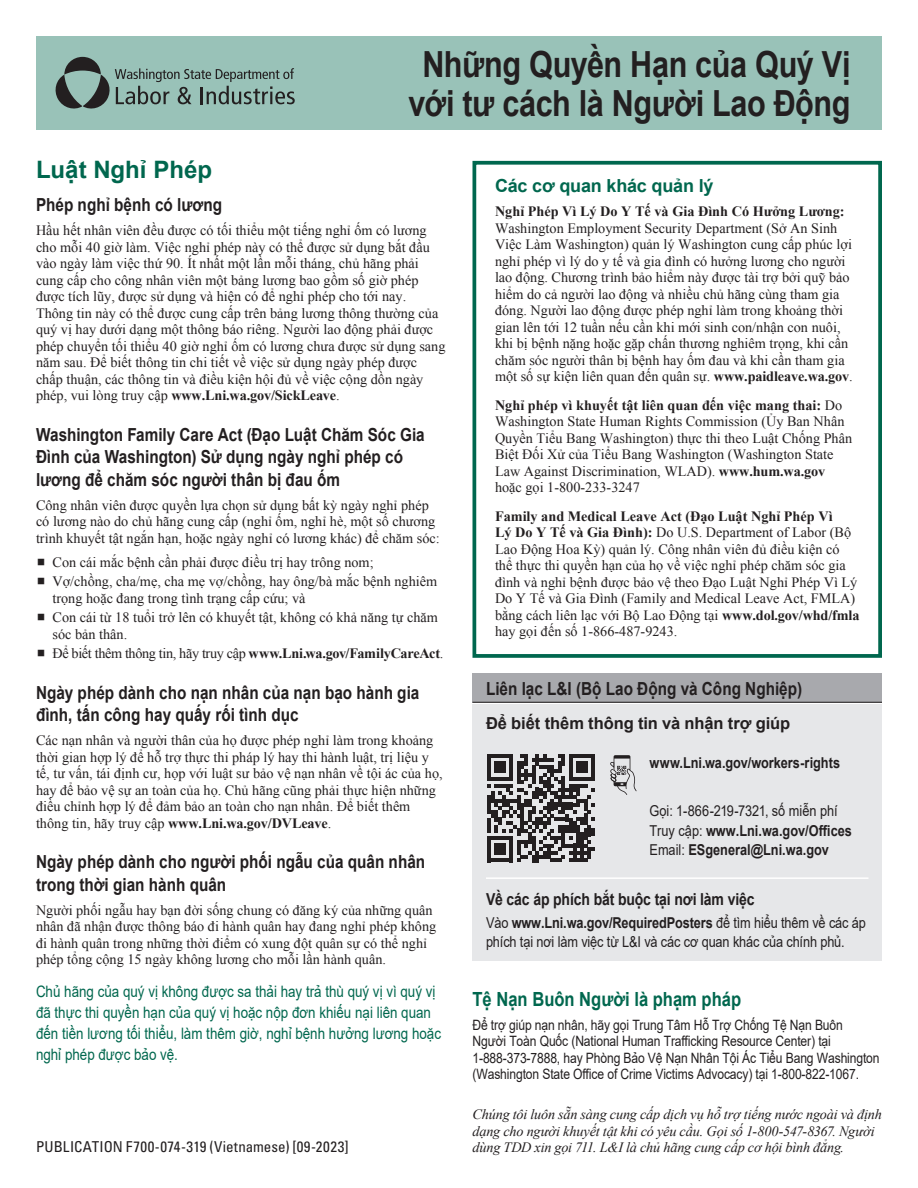
<style>
.page{position:relative;width:918px;height:1188px;background:#fff}
.page>*{position:absolute;margin:0;border:0;box-sizing:border-box;transform-origin:0 0}
.t1{font:700 36px/39px "Arial";letter-spacing:-.015em;color:#231f20;text-align:center;scale:.85 1}
.Section_Head__H2__-_10{font:700 24px "Arial";color:#00674e}
.Human_Trafficking_Subhead__H2__-_10{font:700 19.5px "Arial";color:#00674e;scale:.85 1}
.Subhead_Level_1__H3__-_10{font:700 18px/22.5px "Arial";color:#231f20;scale:.85 1}
.Box_Header__H2__-_Gray_-_10{font:700 18px "Arial";color:#231f20;scale:.85 1}
.Subhead_Level_1__H3__-_Green-stroke_Box_{font:700 18px "Arial";letter-spacing:-.01em;color:#00674e}
.Box_Subhead__H3__-_Gray_with_rule_-_10{font:700 16.5px "Arial";letter-spacing:-.01em;color:#231f20;scale:.85 1}
.Box_Subhead__H3__-_Gray_-_10{font:700 16.5px "Arial";letter-spacing:-.005em;color:#231f20}
.Emphasized_Paragraph_-_10{font:15.75px/21px "Arial";color:#00674e;scale:.85 1}
.Box_Body_-_10_-_Gray{font:15px/19.5px "Arial";letter-spacing:-.01em;color:#231f20;scale:.85 1}
.Box_Body_-_10_-_Gray-2{font:700 15px "Arial";color:#231f20;scale:.85 1}
.Publication_Number{font:condensed 15px "Univers LT Std";letter-spacing:.015em;color:#231f20}
.Body_-_10{font:14.25px/16.5px "Times New Roman";color:#231f20}
.Body_-_10_-_Green-stroke_box{font:14.25px/16.5px "Times New Roman";color:#231f20}
.Human_Trafficking_Body_-_10{font:14.25px/16.5px "Arial";letter-spacing:-.01em;color:#231f20;scale:.85 1}
.ADA_Statement{font:italic 14.25px/16.5px "Times New Roman";letter-spacing:-.01em;color:#231f20}
.Body_-_10-2{font:14.25px "Times New Roman";letter-spacing:-.025em;color:#231f20}
.s1{font-weight:700}
.s2{font-weight:400}
</style>
<div class="page">
<div style="left:36px;top:36px;width:846px;height:93px;background:#99c2b8"></div>
<svg style="left:56px;top:57px;width:239px;height:52px"></svg>
<div style="left:472px;top:161px;width:410px;height:497px;border:4px solid #00674e"></div>
<div style="left:472px;top:673px;width:410px;height:29px;background:#a8a9ad"></div>
<hr style="left:472px;top:702px;width:410px;height:1px;background:#231f20">
<div style="left:472px;top:704px;width:410px;height:56px;background:#e6e7e9"></div>
<div style="left:472px;top:744px;width:410px;height:56px;background:#e6e7e9"></div>
<div style="left:472px;top:792px;width:410px;height:38px;background:#e6e7e9"></div>
<div style="left:472px;top:811px;width:410px;height:38px;background:#e6e7e9"></div>
<div style="left:472px;top:831px;width:410px;height:47px;background:#e6e7e9"></div>
<div style="left:472px;top:877px;width:410px;height:42px;background:#e6e7e9"></div>
<hr style="left:486px;top:877px;width:382px;height:2px;background:#fff">
<div style="left:472px;top:904px;width:410px;height:57px;background:#e6e7e9"></div>
<svg style="left:487px;top:754px;width:108px;height:108px"></svg>
<svg style="left:610px;top:755px;width:27px;height:40px"></svg>
<h1 class="t1" style="left:408px;top:46px;width:522px">Những Quyền Hạn của Quý Vị với tư cách là Người Lao Động</h1>
<h2 class="Section_Head__H2__-_10" style="left:36px;top:154px;width:178px">Luật Nghỉ Phép</h2>
<h3 class="Subhead_Level_1__H3__-_10" style="left:36px;top:194px;width:220px">Phép nghỉ bệnh có lương</h3>
<p class="Body_-_10" style="left:36px;top:222px;width:411px">Hầu hết nhân viên đều được có tối thiểu một tiếng nghỉ ốm có lương cho mỗi 40 giờ làm. Việc nghỉ phép này có thể được sử dụng bắt đầu vào ngày làm việc thứ 90. Ít nhất một lần mỗi tháng, chủ hãng phải cung cấp cho công nhân viên một bảng lương bao gồm số giờ phép được tích lũy, được sử dụng và hiện có để nghỉ phép cho tới nay.<br>Thông tin này có thể được cung cấp trên bảng lương thông thường của quý vị hay dưới dạng một thông báo riêng. Người lao động phải được phép chuyển tối thiểu 40 giờ nghỉ ốm có lương chưa được sử dụng sang năm sau. Để biết thông tin chi tiết về việc sử dụng ngày phép được chấp thuận, các thông tin và điều kiện hội đủ về việc cộng dồn ngày phép, vui lòng truy cập <span class="s1">www.Lni.wa.gov/SickLeave</span>.</p>
<h3 class="Subhead_Level_1__H3__-_10" style="left:36px;top:424px;width:459px">Washington Family Care Act (Đạo Luật Chăm Sóc Gia<br>Đình của Washington) Sử dụng ngày nghỉ phép có lương để chăm sóc người thân bị đau ốm</h3>
<p class="Body_-_10" style="left:36px;top:497px;width:405px">Công nhân viên được quyền lựa chọn sử dụng bất kỳ ngày nghỉ phép có lương nào do chủ hãng cung cấp (nghỉ ốm, nghỉ hè, một số chương trình khuyết tật ngắn hạn, hoặc ngày nghỉ có lương khác) để chăm sóc:</p>
<p class="Body_-_10" style="left:52px;top:554px;width:323px">Con cái mắc bệnh cần phải được điều trị hay trông nom;</p>
<p class="Body_-_10" style="left:52px;top:573px;width:386px">Vợ/chồng, cha/mẹ, cha mẹ vợ/chồng, hay ông/bà mắc bệnh nghiêm trọng hoặc đang trong tình trạng cấp cứu; và</p>
<p class="Body_-_10" style="left:52px;top:609px;width:387px">Con cái từ 18 tuổi trở lên có khuyết tật, không có khả năng tự chăm sóc bản thân.</p>
<p class="Body_-_10-2" style="left:52px;top:644px;width:392px">Để biết thêm thông tin, hãy truy cập <span class="s1">www.Lni.wa.gov/FamilyCareAct</span>.</p>
<h3 class="Subhead_Level_1__H3__-_10" style="left:36px;top:682px;width:453px">Ngày phép dành cho nạn nhân của nạn bạo hành gia đình, tấn công hay quấy rối tình dục</h3>
<p class="Body_-_10" style="left:36px;top:732px;width:408px">Các nạn nhân và người thân của họ được phép nghỉ làm trong khoảng thời gian hợp lý để hỗ trợ thực thi pháp lý hay thi hành luật, trị liệu y tế, tư vấn, tái định cư, họp với luật sư bảo vệ nạn nhân về tội ác của họ, hay để bảo vệ sự an toàn của họ. Chủ hãng cũng phải thực hiện những điều chỉnh hợp lý để đảm bảo an toàn cho nạn nhân. Để biết thêm thông tin, hãy truy cập <span class="s1">www.Lni.wa.gov/DVLeave</span>.</p>
<h3 class="Subhead_Level_1__H3__-_10" style="left:36px;top:851px;width:459px">Ngày phép dành cho người phối ngẫu của quân nhân trong thời gian hành quân</h3>
<p class="Body_-_10" style="left:36px;top:902px;width:402px">Người phối ngẫu hay bạn đời sống chung có đăng ký của những quân nhân đã nhận được thông báo đi hành quân hay đang nghỉ phép không đi hành quân trong những thời điểm có xung đột quân sự có thể nghỉ phép tổng cộng 15 ngày không lương cho mỗi lần hành quân.</p>
<p class="Emphasized_Paragraph_-_10" style="left:36px;top:981px;width:478px">Chủ hãng của quý vị không được sa thải hay trả thù quý vị vì quý vị đã thực thi quyền hạn của quý vị hoặc nộp đơn khiếu nại liên quan đến tiền lương tối thiểu, làm thêm giờ, nghỉ bệnh hưởng lương hoặc nghỉ phép được bảo vệ.</p>
<h3 class="Subhead_Level_1__H3__-_Green-stroke_Box_" style="left:495px;top:174px;width:220px">Các cơ quan khác quản lý</h3>
<p class="Body_-_10_-_Green-stroke_box" style="left:495px;top:203px;width:359px"><span class="s1">Nghỉ Phép Vì Lý Do Y Tế và Gia Đình Có Hưởng Lương:<br></span>Washington Employment Security Department (Sở An Sinh Việc Làm Washington) quản lý Washington cung cấp phúc lợi nghỉ phép vì lý do y tế và gia đình có hưởng lương cho người lao động. Chương trình bảo hiểm này được tài trợ bởi quỹ bảo hiểm do cả người lao động và nhiều chủ hãng cùng tham gia đóng. Người lao động được phép nghỉ làm trong khoảng thời gian lên tới 12 tuần nếu cần khi mới sinh con/nhận con nuôi, khi bị bệnh nặng hoặc gặp chấn thương nghiêm trọng, khi cần chăm sóc người thân bị bệnh hay ốm đau và khi cần tham gia một số sự kiện liên quan đến quân sự. <span class="s1">www.paidleave.wa.gov</span>.</p>
<p class="Body_-_10_-_Green-stroke_box" style="left:495px;top:397px;width:359px"><span class="s1">Nghỉ phép vì khuyết tật liên quan đến việc mang thai:</span> Do Washington State Human Rights Commission (Ủy Ban Nhân Quyền Tiểu Bang Washington) thực thi theo Luật Chống Phân Biệt Đối Xử của Tiểu Bang Washington (Washington State Law Against Discrimination, WLAD). <span class="s1">www.hum.wa.gov </span>hoặc gọi 1-800-233-3247</p>
<p class="Body_-_10_-_Green-stroke_box" style="left:495px;top:508px;width:366px"><span class="s1">Family and Medical Leave Act (Đạo Luật Nghỉ Phép Vì<br>Lý Do Y Tế và Gia Đình):</span> Do U.S. Department of Labor (Bộ Lao Động Hoa Kỳ) quản lý. Công nhân viên đủ điều kiện có thể thực thi quyền hạn của họ về việc nghỉ phép chăm sóc gia đình và nghỉ bệnh được bảo vệ theo Đạo Luật Nghỉ Phép Vì Lý Do Y Tế và Gia Đình (Family and Medical Leave Act, FMLA) bằng cách liên lạc với Bộ Lao Động tại <span class="s1">www.dol.gov/whd/fmla </span>hay gọi đến số 1-866-487-9243.</p>
<h2 class="Box_Header__H2__-_Gray_-_10" style="left:486px;top:677px;width:374px">Liên lạc L&amp;I (Bộ Lao Động và Công Nghiệp)</h2>
<h3 class="Box_Subhead__H3__-_Gray_-_10" style="left:486px;top:713px;width:306px">Để biết thêm thông tin và nhận trợ giúp</h3>
<p class="Box_Body_-_10_-_Gray-2" style="left:650px;top:753px;width:226px">www.Lni.wa.gov/workers-rights</p>
<p class="Box_Body_-_10_-_Gray" style="left:650px;top:801px;width:223px">Gọi: 1-866-219-7321, số miễn phí</p>
<p class="Box_Body_-_10_-_Gray-2" style="left:650px;top:821px;width:240px"><span class="s2">Truy cập:</span> www.Lni.wa.gov/Offices</p>
<p class="Box_Body_-_10_-_Gray-2" style="left:650px;top:840px;width:213px"><span class="s2">Email:</span> ESgeneral@Lni.wa.gov</p>
<h3 class="Box_Subhead__H3__-_Gray_with_rule_-_10" style="left:486px;top:889px;width:318px">Về các áp phích bắt buộc tại nơi làm việc</h3>
<p class="Box_Body_-_10_-_Gray" style="left:486px;top:913px;width:448px">Vào <span class="s1">www.Lni.wa.gov/RequiredPosters</span> để tìm hiểu thêm về các áp phích tại nơi làm việc từ L&amp;I và các cơ quan khác của chính phủ.</p>
<h2 class="Human_Trafficking_Subhead__H2__-_10" style="left:473px;top:986px;width:318px">Tệ Nạn Buôn Người là phạm pháp</h2>
<p class="Human_Trafficking_Body_-_10" style="left:473px;top:1017px;width:481px">Để trợ giúp nạn nhân, hãy gọi Trung Tâm Hỗ Trợ Chống Tệ Nạn Buôn Người Toàn Quốc (National Human Trafficking Resource Center) tại 1-888-373-7888, hay Phòng Bảo Vệ Nạn Nhân Tội Ác Tiểu Bang Washington (Washington State Office of Crime Victims Advocacy) tại 1-800-822-1067.</p>
<p class="ADA_Statement" style="left:472px;top:1106px;width:411px">Chúng tôi luôn sẵn sàng cung cấp dịch vụ hỗ trợ tiếng nước ngoài và định dạng cho người khuyết tật khi có yêu cầu. Gọi số 1-800-547-8367. Người</p>
<p class="Publication_Number" style="left:36px;top:1137px;width:314px">PUBLICATION F700-074-319 (Vietnamese) [09-2023]</p>
<p class="ADA_Statement" style="left:472px;top:1139px;width:373px">dùng TDD xin gọi 711. L&amp;I là chủ hãng cung cấp cơ hội bình đẳng.</p>
</div>
